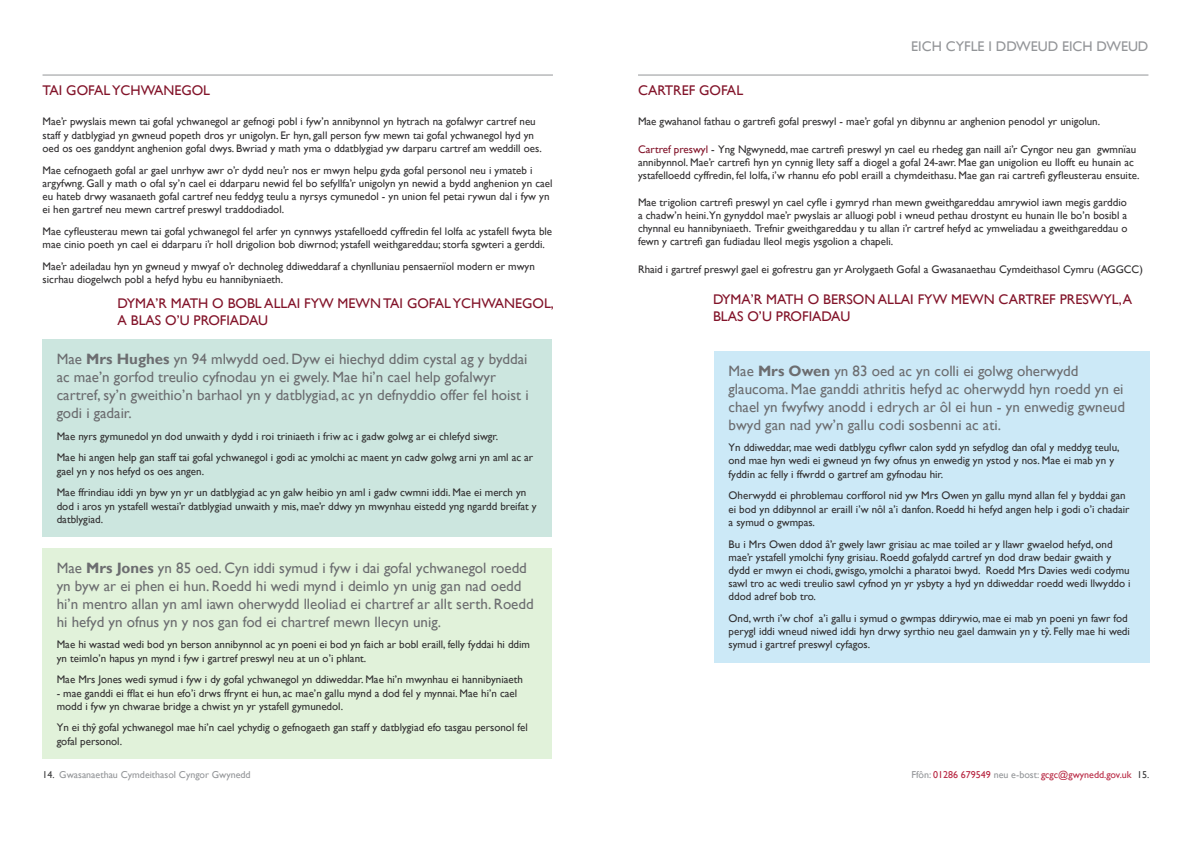
<style>
.page{position:relative;width:1191px;height:842px;background:#fff}
.page>*{position:absolute;margin:0;border:0;box-sizing:border-box;transform-origin:0 0}
.t1{font:15px/18px "Gill Sans";color:#6c6d70}
.t2{font:14px/16.8px "Gill Sans";color:#821329}
.t3{font:14px "Gill Sans";color:#939598}
.t4{font:11px/13.2px "Gill Sans";color:#312f30}
.t5{font:10px "Gill Sans";color:#b82843}
.t6{font:10px "Gill Sans";color:#939598}
.s1{font-weight:700}
.s2{color:#821329}
.s3{color:#3e3e3f}
.s4{color:#939598}
</style>
<div class="page">
<hr style="left:638px;top:75px;width:510px;height:1px;background:#939598">
<hr style="left:43px;top:75px;width:510px;height:1px;background:#939598">
<div style="left:43px;top:548px;width:508px;height:211px;background:#e1f2da"></div>
<div style="left:43px;top:339px;width:508px;height:198px;background:#cce6df"></div>
<div style="left:714px;top:351px;width:435px;height:312px;background:#cce9f7"></div>
<p class="t2" style="left:43px;top:83px;width:169px">TAI GOFAL YCHWANEGOL</p>
<p class="t4" style="left:43px;top:115px;width:501px">Mae’r pwyslais mewn tai gofal ychwanegol ar gefnogi pobl i fyw’n annibynnol yn hytrach na gofalwyr cartref neu staff y datblygiad yn gwneud popeth dros yr unigolyn. Er hyn, gall person fyw mewn tai gofal ychwanegol hyd yn oed os oes ganddynt anghenion gofal dwys. Bwriad y math yma o ddatblygiad yw darparu cartref am weddill oes.</p>
<p class="t4" style="left:43px;top:163px;width:511px">Mae cefnogaeth gofal ar gael unrhyw awr o’r dydd neu’r nos er mwyn helpu gyda gofal personol neu i ymateb i argyfwng. Gall y math o ofal sy’n cael ei ddarparu newid fel bo sefyllfa’r unigolyn yn newid a bydd anghenion yn cael eu hateb drwy wasanaeth gofal cartref neu feddyg teulu a nyrsys cymunedol - yn union fel petai rywun dal i fyw yn ei hen gartref neu mewn cartref preswyl traddodiadol.</p>
<p class="t4" style="left:43px;top:225px;width:511px">Mae cyfleusterau mewn tai gofal ychwanegol fel arfer yn cynnwys ystafelloedd cyffredin fel lolfa ac ystafell fwyta ble mae cinio poeth yn cael ei ddarparu i’r holl drigolion bob diwrnod; ystafell weithgareddau; storfa sgwteri a gerddi.</p>
<p class="t4" style="left:43px;top:260px;width:494px">Mae’r adeiladau hyn yn gwneud y mwyaf o’r dechnoleg ddiweddaraf a chynlluniau pensaernïol modern er mwyn sicrhau diogelwch pobl a hefyd hybu eu hannibyniaeth.</p>
<p class="t2" style="left:118px;top:295px;width:438px">DYMA’R MATH O BOBL ALLAI FYW MEWN TAI GOFAL YCHWANEGOL,<br>A BLAS O’U PROFIADAU</p>
<p class="t1" style="left:57px;top:350px;width:473px">Mae <span class="s1">Mrs Hughes</span> yn 94 mlwydd oed. Dyw ei hiechyd ddim cystal ag y byddai ac mae’n gorfod treulio cyfnodau yn ei gwely. Mae hi’n cael help gofalwyr cartref, sy’n gweithio’n barhaol yn y datblygiad, ac yn defnyddio offer fel hoist i godi i gadair.</p>
<p class="t4" style="left:57px;top:430px;width:443px">Mae nyrs gymunedol yn dod unwaith y dydd i roi triniaeth i friw ac i gadw golwg ar ei chlefyd siwgr.</p>
<p class="t4" style="left:57px;top:451px;width:478px">Mae hi angen help gan staff tai gofal ychwanegol i godi ac ymolchi ac maent yn cadw golwg arni yn aml ac ar gael yn y nos hefyd os oes angen.</p>
<p class="t4" style="left:57px;top:486px;width:481px">Mae ffrindiau iddi yn byw yn yr un datblygiad ac yn galw heibio yn aml i gadw cwmni iddi. Mae ei merch yn dod i aros yn ystafell westai’r datblygiad unwaith y mis, mae’r ddwy yn mwynhau eistedd yng ngardd breifat y datblygiad.</p>
<p class="t1" style="left:57px;top:559px;width:478px">Mae <span class="s1">Mrs Jones</span> yn 85 oed. Cyn iddi symud i fyw i dai gofal ychwanegol roedd yn byw ar ei phen ei hun. Roedd hi wedi mynd i deimlo yn unig gan nad oedd hi’n mentro allan yn aml iawn oherwydd lleoliad ei chartref ar allt serth. Roedd hi hefyd yn ofnus yn y nos gan fod ei chartref mewn llecyn unig.</p>
<p class="t4" style="left:57px;top:638px;width:475px">Mae hi wastad wedi bod yn berson annibynnol ac yn poeni ei bod yn faich ar bobl eraill, felly fyddai hi ddim yn teimlo’n hapus yn mynd i fyw i gartref preswyl neu at un o’i phlant.</p>
<p class="t4" style="left:57px;top:673px;width:468px">Mae Mrs Jones wedi symud i fyw i dy gofal ychwanegol yn ddiweddar. Mae hi’n mwynhau ei hannibyniaeth</p>
<p class="t4" style="left:57px;top:686px;width:462px">- mae ganddi ei fflat ei hun efo’i drws ffrynt ei hun, ac mae’n gallu mynd a dod fel y mynnai. Mae hi’n cael modd i fyw yn chwarae bridge a chwist yn yr ystafell gymunedol.</p>
<p class="t4" style="left:57px;top:721px;width:472px">Yn ei thyˆ gofal ychwanegol mae hi’n cael ychydig o gefnogaeth gan staff y datblygiad efo tasgau personol fel gofal personol.</p>
<p class="t3" style="left:911px;top:38px;width:239px">EICH CYFLE I DDWEUD EICH DWEUD</p>
<p class="t2" style="left:638px;top:83px;width:107px">CARTREF GOFAL</p>
<p class="t4" style="left:638px;top:115px;width:464px">Mae gwahanol fathau o gartrefi gofal preswyl - mae’r gofal yn dibynnu ar anghenion penodol yr unigolun.</p>
<p class="t4" style="left:638px;top:143px;width:503px"><span class="s2">Cartref preswyl</span> - Yng Ngwynedd, mae cartrefi preswyl yn cael eu rhedeg gan naill ai’r Cyngor neu gan gwmnïau annibynnol. Mae’r cartrefi hyn yn cynnig llety saff a diogel a gofal 24-awr. Mae gan unigolion eu llofft eu hunain ac ystafelloedd cyffredin, fel lolfa, i’w rhannu efo pobl eraill a chymdeithasu. Mae gan rai cartrefi gyfleusterau ensuite.</p>
<p class="t4" style="left:638px;top:196px;width:491px;text-align:justify">Mae trigolion cartrefi preswyl yn cael cyfle i gymryd rhan mewn gweithgareddau amrywiol iawn megis garddio a chadw’n heini.Yn gynyddol mae’r pwyslais ar alluogi pobl i wneud pethau drostynt eu hunain lle bo’n bosibl a chynnal eu hannibyniaeth. Trefnir gweithgareddau y tu allan i’r cartref hefyd ac ymweliadau a gweithgareddau o fewn y cartrefi gan fudiadau lleol megis ysgolion a chapeli.</p>
<p class="t4" style="left:638px;top:263px;width:506px">Rhaid i gartref preswyl gael ei gofrestru gan yr Arolygaeth Gofal a Gwasanaethau Cymdeithasol Cymru (AGGCC)</p>
<p class="t2" style="left:713px;top:291px;width:420px">DYMA’R MATH O BERSON ALLAI FYW MEWN CARTREF PRESWYL, A<br>BLAS O’U PROFIADAU</p>
<p class="t1" style="left:728px;top:362px;width:398px">Mae <span class="s1">Mrs Owen</span> yn 83 oed ac yn colli ei golwg oherwydd glaucoma. Mae ganddi athritis hefyd ac oherwydd hyn roedd yn ei chael yn fwyfwy anodd i edrych ar ôl ei hun - yn enwedig gwneud bwyd gan nad yw’n gallu codi sosbenni ac ati.</p>
<p class="t4" style="left:728px;top:441px;width:392px">Yn ddiweddar, mae wedi datblygu cyflwr calon sydd yn sefydlog dan ofal y meddyg teulu, ond mae hyn wedi ei gwneud yn fwy ofnus yn enwedig yn ystod y nos. Mae ei mab yn y fyddin ac felly i ffwrdd o gartref am gyfnodau hir.</p>
<p class="t4" style="left:728px;top:489px;width:402px">Oherwydd ei phroblemau corfforol nid yw Mrs Owen yn gallu mynd allan fel y byddai gan ei bod yn ddibynnol ar eraill i’w nôl a’i danfon. Roedd hi hefyd angen help i godi o’i chadair a symud o gwmpas.</p>
<p class="t4" style="left:728px;top:537px;width:403px">Bu i Mrs Owen ddod â’r gwely lawr grisiau ac mae toiled ar y llawr gwaelod hefyd, ond mae’r ystafell ymolchi fyny grisiau. Roedd gofalydd cartref yn dod draw bedair gwaith y dydd er mwyn ei chodi, gwisgo, ymolchi a pharatoi bwyd. Roedd Mrs Davies wedi codymu sawl tro ac wedi treulio sawl cyfnod yn yr ysbyty a hyd yn ddiweddar roedd wedi llwyddo i ddod adref bob tro.</p>
<p class="t4" style="left:728px;top:612px;width:403px">Ond, wrth i’w chof a’i gallu i symud o gwmpas ddirywio, mae ei mab yn poeni yn fawr fod perygl iddi wneud niwed iddi hyn drwy syrthio neu gael damwain yn y tyˆ. Felly mae hi wedi symud i gartref preswyl cyfagos.</p>
<p class="t6" style="left:43px;top:769px;width:210px"><span class="s3">14.</span> Gwasanaethau Cymdeithasol Cyngor Gwynedd</p>
<p class="t5" style="left:911px;top:769px;width:239px"><span class="s4">Ffôn:</span> 01286 679549 <span class="s4">neu e-bost:</span> gcgc@gwynedd.gov.uk <span class="s3">15.</span></p>
</div>
